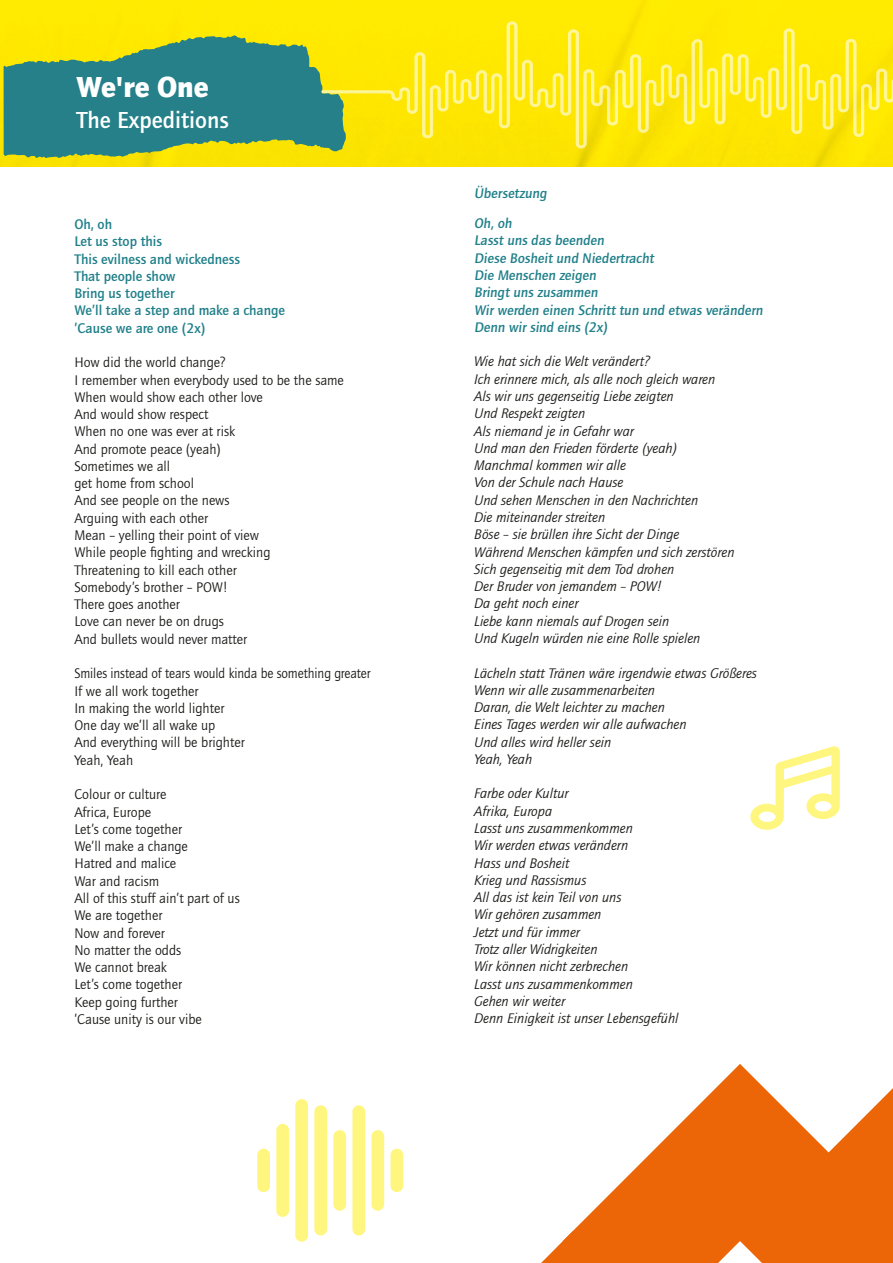
<style>
.page{position:relative;width:893px;height:1263px;background:#fff}
.page>*{position:absolute;margin:0;border:0;box-sizing:border-box;transform-origin:0 0}
.H1_EN{font:900 30px "Quay Sans ITC Std";letter-spacing:-.005em;color:#fff}
.H2_EN{font:500 24px "Quay Sans ITC Std";color:#fff}
.Songtext_italic{font:italic 14.4px/17.2px "Quay Sans ITC Std";color:#1d1d1b}
.p_EN{font:14.4px/17.2px "Quay Sans ITC Std";color:#1d1d1b}
.p_EN-2{font:14.4px/17.2px "Quay Sans ITC Std";color:#1d1d1b;scale:.95 1}
.Songtext_italic-2{font:500 14.4px/17.2px "Quay Sans ITC Std";color:#21808a}
.p_EN-3{font:500 14.4px/17.2px "Quay Sans ITC Std";color:#21808a}
.Türkis_italic{font:500 14.4px "Quay Sans ITC Std";color:#21808a}
</style>
<div class="page">
<svg style="left:573px;top:1064px;width:320px;height:199px;fill:#ec6608"></svg>
<svg style="left:541px;top:1231px;width:47px;height:32px"></svg>
<div style="left:0;top:0;width:893px;height:166px;background:#ffea01"></div>
<svg style="left:313px;top:10px;width:580px;height:139px"></svg>
<svg style="left:4px;top:31px;width:344px;height:132px;fill:#258089"></svg>
<div style="left:257px;top:1149px;width:13px;height:43px;background:#fff680;border-radius:6px"></div>
<div style="left:276px;top:1124px;width:13px;height:93px;background:#fff680;border-radius:6px"></div>
<div style="left:295px;top:1099px;width:13px;height:143px;background:#fff680;border-radius:6px"></div>
<div style="left:314px;top:1105px;width:13px;height:130px;background:#fff680;border-radius:6px"></div>
<div style="left:333px;top:1130px;width:13px;height:81px;background:#fff680;border-radius:6px"></div>
<div style="left:352px;top:1105px;width:13px;height:130px;background:#fff680;border-radius:6px"></div>
<div style="left:371px;top:1130px;width:13px;height:81px;background:#fff680;border-radius:6px"></div>
<div style="left:390px;top:1149px;width:13px;height:43px;background:#fff680;border-radius:6px"></div>
<svg style="left:750px;top:746px;width:90px;height:84px"></svg>
<h1 class="H1_EN" style="left:77px;top:69px;width:133px">We're One</h1>
<h2 class="H2_EN" style="left:77px;top:106px;width:154px">The Expeditions</h2>
<p class="p_EN-3" style="left:74px;top:216px;width:212px">Oh, oh<br>Let us stop this<br>This evilness and wickedness<br>That people show<br>Bring us together<br>We’ll take a step and make a change ’Cause we are one (2x)</p>
<p class="p_EN" style="left:74px;top:354px;width:271px">How did the world change?<br>I remember when everybody used to be the same<br>When would show each other love<br>And would show respect<br>When no one was ever at risk<br>And promote peace (yeah)<br>Sometimes we all<br>get home from school<br>And see people on the news<br>Arguing with each other<br>Mean – yelling their point of view<br>While people fighting and wrecking<br>Threatening to kill each other<br>Somebody’s brother – POW!<br>There goes another<br>Love can never be on drugs<br>And bullets would never matter</p>
<p class="p_EN-2" style="left:74px;top:665px;width:313px">Smiles instead of tears would kinda be something greater<br>If we all work together<br>In making the world lighter<br>One day we’ll all wake up<br>And everything will be brighter<br>Yeah, Yeah</p>
<p class="p_EN" style="left:74px;top:786px;width:167px">Colour or culture<br>Africa, Europe<br>Let’s come together<br>We’ll make a change<br>Hatred and malice<br>War and racism<br>All of this stuff ain’t part of us<br>We are together<br>Now and forever<br>No matter the odds<br>We cannot break<br>Let’s come together<br>Keep going further<br>’Cause unity is our vibe</p>
<p class="Türkis_italic" style="left:474px;top:185px;width:76px">Übersetzung</p>
<p class="Songtext_italic-2" style="left:474px;top:215px;width:292px">Oh, oh<br>Lasst uns das beenden<br>Diese Bosheit und Niedertracht<br>Die Menschen zeigen<br>Bringt uns zusammen<br>Wir werden einen Schritt tun und etwas verändern<br>Denn wir sind eins (2x)</p>
<p class="Songtext_italic" style="left:474px;top:353px;width:262px">Wie hat sich die Welt verändert?<br>Ich erinnere mich, als alle noch gleich waren<br>Als wir uns gegenseitig Liebe zeigten<br>Und Respekt zeigten<br>Als niemand je in Gefahr war<br>Und man den Frieden förderte (yeah)<br>Manchmal kommen wir alle<br>Von der Schule nach Hause<br>Und sehen Menschen in den Nachrichten<br>Die miteinander streiten<br>Böse – sie brüllen ihre Sicht der Dinge<br>Während Menschen kämpfen und sich zerstören<br>Sich gegenseitig mit dem Tod drohen<br>Der Bruder von jemandem – POW!<br>Da geht noch einer<br>Liebe kann niemals auf Drogen sein<br>Und Kugeln würden nie eine Rolle spielen</p>
<p class="Songtext_italic" style="left:474px;top:664px;width:284px">Lächeln statt Tränen wäre irgendwie etwas Größeres<br>Wenn wir alle zusammenarbeiten<br>Daran, die Welt leichter zu machen<br>Eines Tages werden wir alle aufwachen<br>Und alles wird heller sein<br>Yeah, Yeah</p>
<p class="Songtext_italic" style="left:474px;top:785px;width:206px">Farbe oder Kultur<br>Afrika, Europa<br>Lasst uns zusammenkommen<br>Wir werden etwas verändern<br>Hass und Bosheit<br>Krieg und Rassismus<br>All das ist kein Teil von uns<br>Wir gehören zusammen<br>Jetzt und für immer<br>Trotz aller Widrigkeiten<br>Wir können nicht zerbrechen<br>Lasst uns zusammenkommen<br>Gehen wir weiter<br>Denn Einigkeit ist unser Lebensgefühl</p>
</div>
